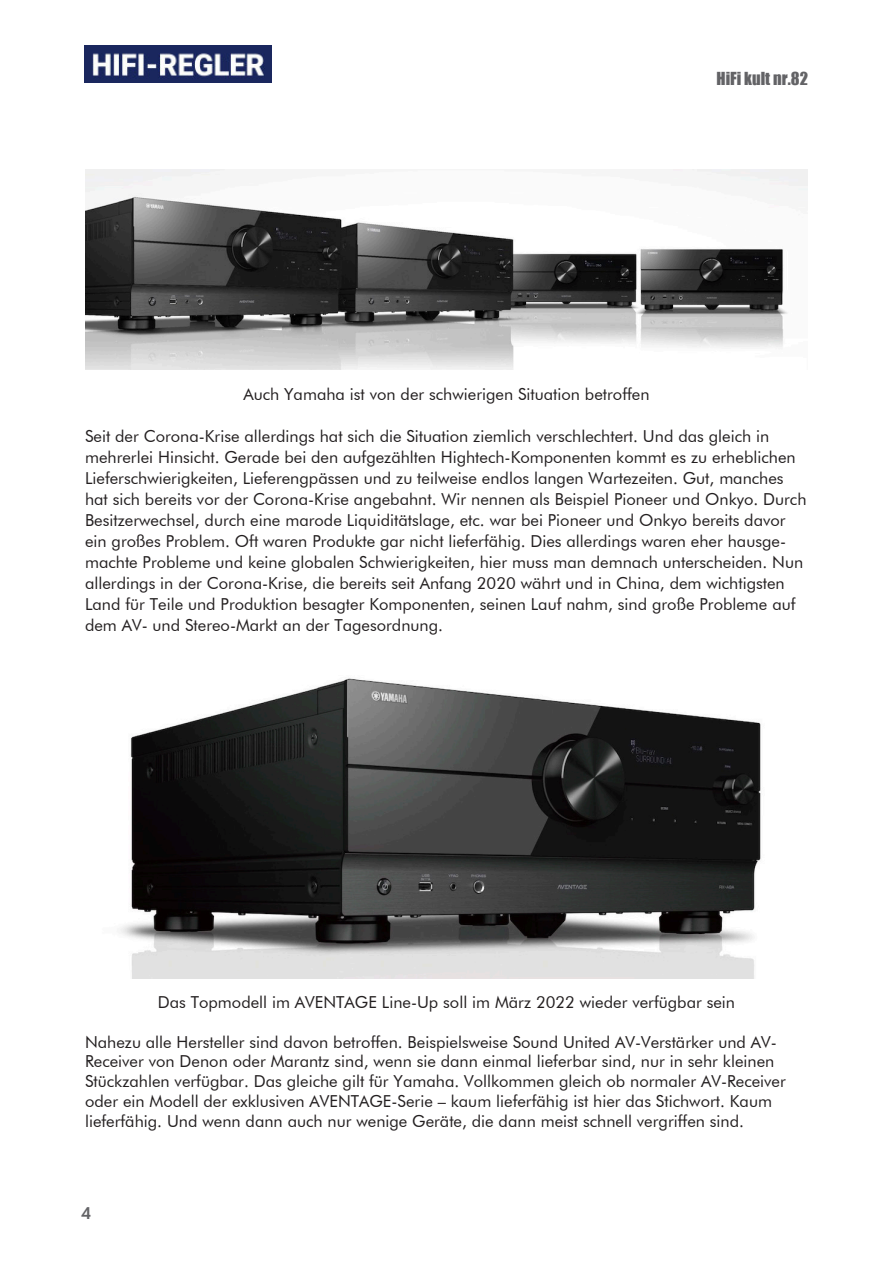
<style>
.page{position:relative;width:893px;height:1263px;background:#fff}
.page>*{position:absolute;margin:0;border:0;box-sizing:border-box;transform-origin:0 0}
.t1{font:16.5px/21px "Futura BT";color:#231f20}
.t2{font:16.5px "Impact";color:#636366}
.t3{font:800 16.5px "Futura BT";color:#636366}
</style>
<div class="page">
<img style="left:85px;top:45px;width:187px;height:37px">
<img style="left:85px;top:169px;width:723px;height:200px">
<img style="left:120px;top:678px;width:641px;height:300px">
<p class="t2" style="left:717px;top:66px;width:93px">HiFi kult nr.82</p>
<p class="t1" style="left:243px;top:384px;width:408px">Auch Yamaha ist von der schwierigen Situation betroffen</p>
<p class="t1" style="left:85px;top:426px;width:723px">Seit der Corona-Krise allerdings hat sich die Situation ziemlich verschlechtert. Und das gleich in mehrerlei Hinsicht. Gerade bei den aufgezählten Hightech-Komponenten kommt es zu erheblichen Lieferschwierigkeiten, Lieferengpässen und zu teilweise endlos langen Wartezeiten. Gut, manches hat sich bereits vor der Corona-Krise angebahnt. Wir nennen als Beispiel Pioneer und Onkyo. Durch Besitzerwechsel, durch eine marode Liquiditätslage, etc. war bei Pioneer und Onkyo bereits davor ein großes Problem. Oft waren Produkte gar nicht lieferfähig. Dies allerdings waren eher hausge&shy;machte Probleme und keine globalen Schwierigkeiten, hier muss man demnach unterscheiden. Nun allerdings in der Corona-Krise, die bereits seit Anfang 2020 währt und in China, dem wichtigsten Land für Teile und Produktion besagter Komponenten, seinen Lauf nahm, sind große Probleme auf dem AV- und Stereo-Markt an der Tagesordnung.</p>
<p class="t1" style="left:158px;top:991px;width:579px">Das Topmodell im AVENTAGE Line-Up soll im März 2022 wieder verfügbar sein</p>
<p class="t1" style="left:85px;top:1032px;width:702px;line-height:19.8px">Nahezu alle Hersteller sind davon betroffen. Beispielsweise Sound United AV-Verstärker und AV-Receiver von Denon oder Marantz sind, wenn sie dann einmal lieferbar sind, nur in sehr kleinen Stückzahlen verfügbar. Das gleiche gilt für Yamaha. Vollkommen gleich ob normaler AV-Receiver oder ein Modell der exklusiven AVENTAGE-Serie – kaum lieferfähig ist hier das Stichwort. Kaum lieferfähig. Und wenn dann auch nur wenige Geräte, die dann meist schnell vergriffen sind.</p>
<p class="t3" style="left:81px;top:1203px;width:12px">4</p>
</div>
